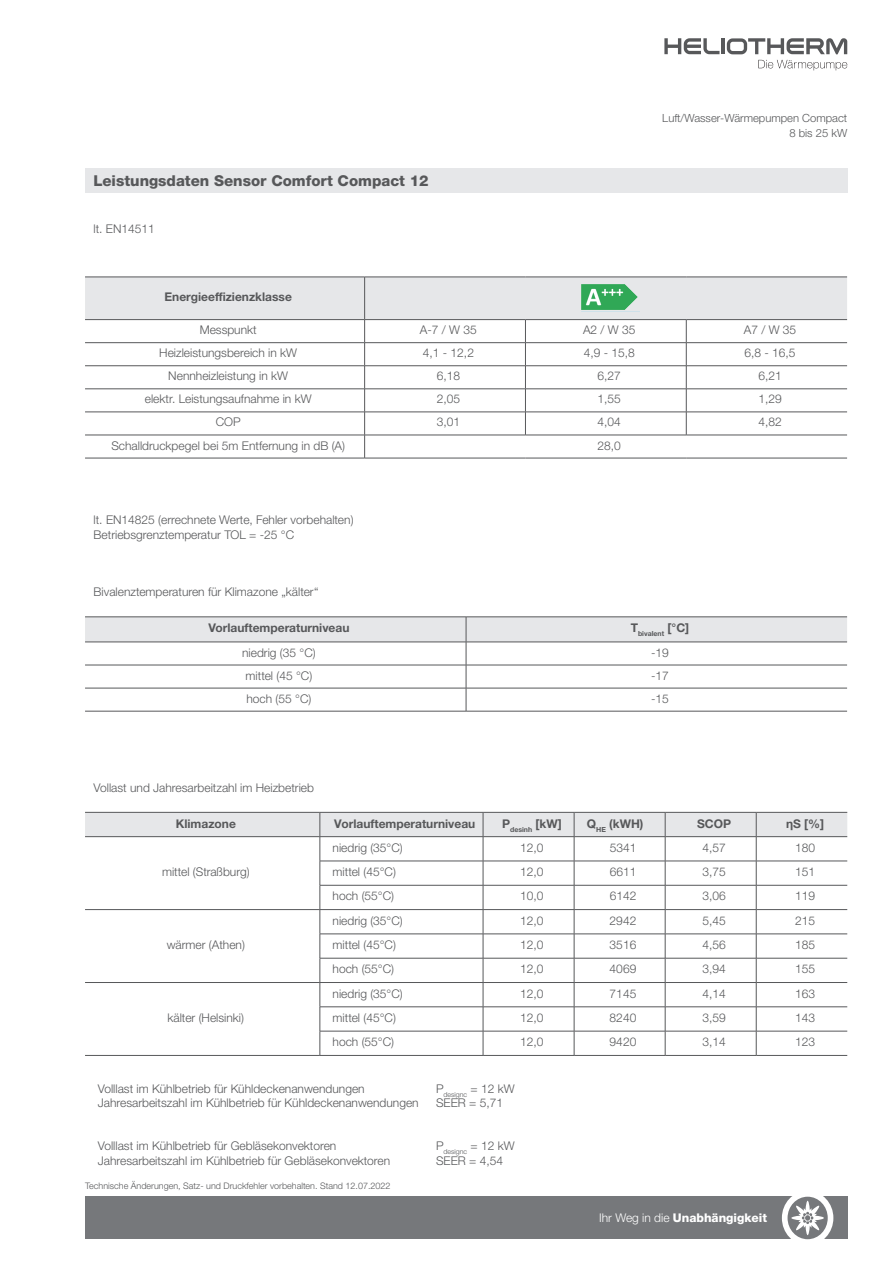
<style>
.page{position:relative;width:893px;height:1263px;background:#fff}
.page>*{position:absolute;margin:0;border:0;box-sizing:border-box;transform-origin:0 0}
.t1{font:800 15px "Helvetica Neue LTW1 G";color:#57585a}
.t2{font:300 12px/14.4px "Helvetica Neue LTW1 G";color:#57585a}
.t3{font:700 12px "Helvetica Neue LTW1 G";color:#57585a}
.t4{font:800 12px "Helvetica Neue LTW1 G";color:#fff}
.t5{font:300 11.25px/15px "Helvetica Neue LTW1 G";color:#57585a;text-align:right}
.t6{font:300 9px "Helvetica Neue LTW1 G";color:#57585a}
.t7{font:300 7.05px "Helvetica Neue LTW1 G";color:#57585a}
.t8{font:700 7.05px "Helvetica Neue LTW1 G";color:#57585a}
.s1{font-weight:300}
</style>
<div class="page">
<hr style="left:721px;top:38px;width:4px;height:16px;background:#57585a">
<svg style="left:664px;top:38px;width:55px;height:16px"></svg>
<svg style="left:758px;top:60px;width:89px;height:10px"></svg>
<svg style="left:727px;top:38px;width:120px;height:16px"></svg>
<div style="left:85px;top:1197px;width:762px;height:42px;background:#76787b"></div>
<div style="left:782px;top:1191px;width:51px;height:54px;border:12px solid #fff;border-radius:50%"></div>
<svg style="left:787px;top:1197px;width:41px;height:42px"></svg>
<div style="left:85px;top:168px;width:762px;height:25px;background:#e6e7e9"></div>
<svg style="left:85px;top:278px;width:762px;height:180px"></svg>
<hr style="left:525px;top:435px;width:161px;height:1px;background:#57585a">
<hr style="left:686px;top:435px;width:161px;height:1px;background:#57585a">
<hr style="left:85px;top:458px;width:280px;height:1px;background:#57585a">
<hr style="left:365px;top:458px;width:160px;height:1px;background:#57585a">
<hr style="left:525px;top:458px;width:161px;height:1px;background:#57585a">
<hr style="left:686px;top:458px;width:161px;height:1px;background:#57585a">
<hr style="left:85px;top:277px;width:280px;height:1px;background:#57585a">
<hr style="left:365px;top:277px;width:160px;height:1px;background:#57585a">
<hr style="left:364px;top:277px;width:1px;height:42px;background:#57585a">
<hr style="left:525px;top:277px;width:161px;height:1px;background:#57585a">
<hr style="left:686px;top:277px;width:161px;height:1px;background:#57585a">
<hr style="left:85px;top:319px;width:280px;height:1px;background:#57585a">
<hr style="left:365px;top:319px;width:160px;height:1px;background:#57585a">
<hr style="left:525px;top:319px;width:161px;height:1px;background:#57585a">
<hr style="left:686px;top:319px;width:161px;height:1px;background:#57585a">
<img style="left:579px;top:283px;width:60px;height:28px">
<hr style="left:85px;top:711px;width:381px;height:1px;background:#57585a">
<hr style="left:466px;top:711px;width:381px;height:1px;background:#57585a">
<svg style="left:85px;top:617px;width:762px;height:94px"></svg>
<hr style="left:85px;top:642px;width:381px;height:1px;background:#57585a">
<hr style="left:466px;top:642px;width:381px;height:1px;background:#57585a">
<hr style="left:85px;top:1055px;width:235px;height:1px;background:#57585a">
<hr style="left:320px;top:1055px;width:163px;height:1px;background:#57585a">
<hr style="left:483px;top:1055px;width:91px;height:1px;background:#57585a">
<hr style="left:574px;top:1055px;width:91px;height:1px;background:#57585a">
<hr style="left:665px;top:1055px;width:91px;height:1px;background:#57585a">
<hr style="left:756px;top:1055px;width:91px;height:1px;background:#57585a">
<svg style="left:85px;top:812px;width:762px;height:243px"></svg>
<hr style="left:85px;top:836px;width:235px;height:1px;background:#57585a">
<hr style="left:320px;top:836px;width:163px;height:1px;background:#57585a">
<hr style="left:483px;top:836px;width:91px;height:1px;background:#57585a">
<hr style="left:574px;top:836px;width:91px;height:1px;background:#57585a">
<hr style="left:665px;top:836px;width:91px;height:1px;background:#57585a">
<hr style="left:756px;top:836px;width:91px;height:1px;background:#57585a">
<p class="t1" style="left:94px;top:172px;width:337px">Leistungsdaten Sensor Comfort Compact 12</p>
<p class="t2" style="left:94px;top:221px;width:63px">lt. EN14511</p>
<p class="t5" style="left:662px;top:110px;width:186px">Luft/Wasser-Wärmepumpen Compact<br>8 bis 25 kW</p>
<p class="t3" style="left:164px;top:290px;width:129px">Energieeffizienzklasse</p>
<p class="t2" style="left:200px;top:323px;width:59px">Messpunkt</p>
<p class="t2" style="left:420px;top:323px;width:58px">A-7 / W 35</p>
<p class="t2" style="left:583px;top:323px;width:54px">A2 / W 35</p>
<p class="t2" style="left:744px;top:323px;width:54px">A7 / W 35</p>
<p class="t2" style="left:159px;top:346px;width:139px">Heizleistungsbereich in kW</p>
<p class="t2" style="left:423px;top:346px;width:53px">4,1 - 12,2</p>
<p class="t2" style="left:584px;top:346px;width:53px">4,9 - 15,8</p>
<p class="t2" style="left:744px;top:346px;width:53px">6,8 - 16,5</p>
<p class="t2" style="left:168px;top:369px;width:121px">Nennheizleistung in kW</p>
<p class="t2" style="left:437px;top:369px;width:25px">6,18</p>
<p class="t2" style="left:598px;top:369px;width:25px">6,27</p>
<p class="t2" style="left:758px;top:369px;width:25px">6,21</p>
<p class="t2" style="left:145px;top:392px;width:168px">elektr. Leistungsaufnahme in kW</p>
<p class="t2" style="left:437px;top:392px;width:25px">2,05</p>
<p class="t2" style="left:598px;top:392px;width:25px">1,55</p>
<p class="t2" style="left:758px;top:392px;width:25px">1,29</p>
<p class="t2" style="left:216px;top:415px;width:26px">COP</p>
<p class="t2" style="left:437px;top:415px;width:25px">3,01</p>
<p class="t2" style="left:598px;top:415px;width:25px">4,04</p>
<p class="t2" style="left:758px;top:415px;width:25px">4,82</p>
<p class="t2" style="left:111px;top:438px;width:235px">Schalldruckpegel bei 5m Entfernung in dB (A)</p>
<p class="t2" style="left:598px;top:438px;width:25px">28,0</p>
<p class="t2" style="left:94px;top:513px;width:261px">lt. EN14825 (errechnete Werte, Fehler vorbehalten)<br>Betriebsgrenztemperatur TOL = -25 °C</p>
<p class="t2" style="left:94px;top:585px;width:226px">Bivalenztemperaturen für Klimazone „kälter“</p>
<p class="t3" style="left:208px;top:621px;width:143px">Vorlauftemperaturniveau</p>
<p class="t8" style="left:631px;top:629px;width:60px"><sup>T</sup>bivalent <sup>[°C]</sup></p>
<p class="t2" style="left:242px;top:645px;width:75px">niedrig (35 °C)</p>
<p class="t2" style="left:651px;top:645px;width:19px">-19</p>
<p class="t2" style="left:246px;top:668px;width:68px">mittel (45 °C)</p>
<p class="t2" style="left:651px;top:668px;width:19px">-17</p>
<p class="t2" style="left:246px;top:691px;width:66px">hoch (55 °C)</p>
<p class="t2" style="left:651px;top:691px;width:19px">-15</p>
<p class="t2" style="left:94px;top:780px;width:222px">Vollast und Jahresarbeitzahl im Heizbetrieb</p>
<p class="t3" style="left:176px;top:816px;width:62px">Klimazone</p>
<p class="t3" style="left:334px;top:816px;width:143px">Vorlauftemperaturniveau</p>
<p class="t8" style="left:502px;top:825px;width:61px"><sup>P</sup>desinh <sup>[kW]</sup></p>
<p class="t3" style="left:587px;top:816px;width:58px">Q<sub>HE</sub> (kWH)</p>
<p class="t3" style="left:697px;top:816px;width:36px">SCOP</p>
<p class="t3" style="left:786px;top:816px;width:40px">ηS [%]</p>
<p class="t2" style="left:162px;top:865px;width:89px">mittel (Straßburg)</p>
<p class="t2" style="left:333px;top:840px;width:72px">niedrig (35°C)</p>
<p class="t2" style="left:520px;top:840px;width:25px">12,0</p>
<p class="t2" style="left:610px;top:840px;width:28px">5341</p>
<p class="t2" style="left:702px;top:840px;width:25px">4,57</p>
<p class="t2" style="left:795px;top:840px;width:22px">180</p>
<p class="t2" style="left:333px;top:865px;width:65px">mittel (45°C)</p>
<p class="t2" style="left:520px;top:865px;width:25px">12,0</p>
<p class="t2" style="left:610px;top:865px;width:28px">6611</p>
<p class="t2" style="left:702px;top:865px;width:25px">3,75</p>
<p class="t2" style="left:795px;top:865px;width:22px">151</p>
<p class="t2" style="left:333px;top:889px;width:63px">hoch (55°C)</p>
<p class="t2" style="left:520px;top:889px;width:25px">10,0</p>
<p class="t2" style="left:610px;top:889px;width:28px">6142</p>
<p class="t2" style="left:702px;top:889px;width:25px">3,06</p>
<p class="t2" style="left:795px;top:889px;width:22px">119</p>
<p class="t2" style="left:167px;top:937px;width:80px">wärmer (Athen)</p>
<p class="t2" style="left:333px;top:913px;width:72px">niedrig (35°C)</p>
<p class="t2" style="left:520px;top:913px;width:25px">12,0</p>
<p class="t2" style="left:610px;top:913px;width:28px">2942</p>
<p class="t2" style="left:702px;top:913px;width:25px">5,45</p>
<p class="t2" style="left:795px;top:913px;width:22px">215</p>
<p class="t2" style="left:333px;top:937px;width:65px">mittel (45°C)</p>
<p class="t2" style="left:520px;top:937px;width:25px">12,0</p>
<p class="t2" style="left:610px;top:937px;width:28px">3516</p>
<p class="t2" style="left:702px;top:937px;width:25px">4,56</p>
<p class="t2" style="left:795px;top:937px;width:22px">185</p>
<p class="t2" style="left:333px;top:962px;width:63px">hoch (55°C)</p>
<p class="t2" style="left:520px;top:962px;width:25px">12,0</p>
<p class="t2" style="left:610px;top:962px;width:28px">4069</p>
<p class="t2" style="left:702px;top:962px;width:25px">3,94</p>
<p class="t2" style="left:795px;top:962px;width:22px">155</p>
<p class="t2" style="left:333px;top:986px;width:72px">niedrig (35°C)</p>
<p class="t2" style="left:520px;top:986px;width:25px">12,0</p>
<p class="t2" style="left:610px;top:986px;width:28px">7145</p>
<p class="t2" style="left:702px;top:986px;width:25px">4,14</p>
<p class="t2" style="left:795px;top:986px;width:22px">163</p>
<p class="t2" style="left:333px;top:1010px;width:65px">mittel (45°C)</p>
<p class="t2" style="left:520px;top:1010px;width:25px">12,0</p>
<p class="t2" style="left:610px;top:1010px;width:28px">8240</p>
<p class="t2" style="left:702px;top:1010px;width:25px">3,59</p>
<p class="t2" style="left:795px;top:1010px;width:22px">143</p>
<p class="t2" style="left:333px;top:1035px;width:63px">hoch (55°C)</p>
<p class="t2" style="left:520px;top:1035px;width:25px">12,0</p>
<p class="t2" style="left:610px;top:1035px;width:28px">9420</p>
<p class="t2" style="left:702px;top:1035px;width:25px">3,14</p>
<p class="t2" style="left:795px;top:1035px;width:22px">123</p>
<p class="t2" style="left:98px;top:1081px;width:268px">Volllast im Kühlbetrieb für Kühldeckenanwendungen</p>
<p class="t7" style="left:436px;top:1090px;width:80px"><sup>P</sup>designc <sup>=</sup> <sup>12</sup> <sup>kW</sup></p>
<p class="t2" style="left:98px;top:1096px;width:322px">Jahresarbeitszahl im Kühlbetrieb für Kühldeckenanwendungen</p>
<p class="t2" style="left:436px;top:1096px;width:69px">SEER = 5,71</p>
<p class="t2" style="left:98px;top:1139px;width:240px">Volllast im Kühlbetrieb für Gebläsekonvektoren</p>
<p class="t7" style="left:436px;top:1147px;width:80px"><sup>P</sup>designc <sup>=</sup> <sup>12</sup> <sup>kW</sup></p>
<p class="t2" style="left:98px;top:1153px;width:294px">Jahresarbeitszahl im Kühlbetrieb für Gebläsekonvektoren</p>
<p class="t2" style="left:436px;top:1153px;width:69px">SEER = 4,54</p>
<p class="t2" style="left:168px;top:1010px;width:78px">kälter (Helsinki)</p>
<p class="t6" style="left:85px;top:1180px;width:307px">Technische Änderungen, Satz- und Druckfehler vorbehalten. Stand 12.07.2022</p>
<p class="t4" style="left:599px;top:1211px;width:169px"><span class="s1">Ihr Weg in die</span> Unabhängigkeit</p>
</div>
